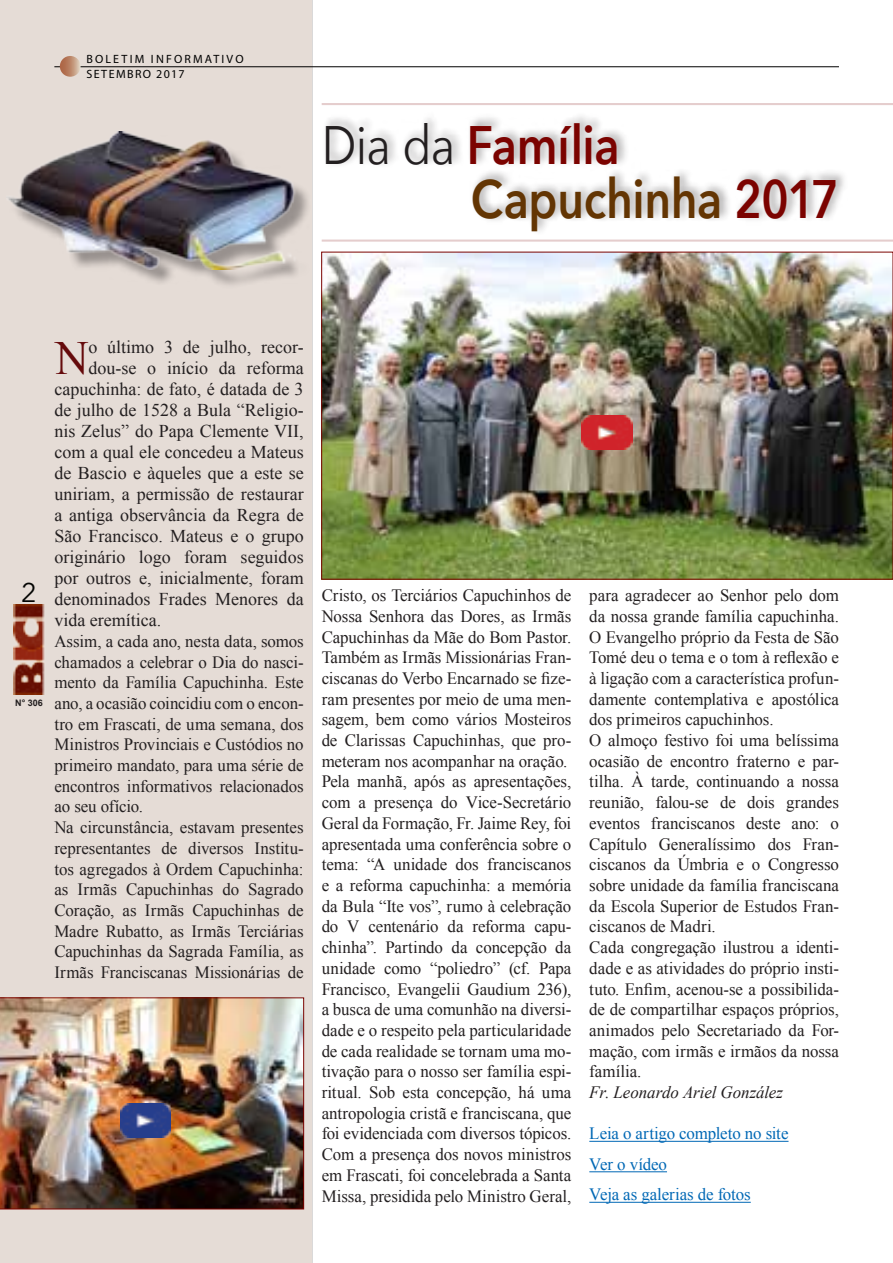
<style>
.page{position:relative;width:893px;height:1263px;background:#fff}
.page>*{position:absolute;margin:0;border:0;box-sizing:border-box;transform-origin:0 0}
.Title_1{font:600 54px "Avenir Next";letter-spacing:-.005em;color:#633503;scale:.85 1}
.Title_1-2{font:600 54px "Avenir Next";letter-spacing:-.01em;color:#7b0300;scale:.85 1}
.BICI_text_initial_le{font:47.7px "Times New Roman";color:#650a0b}
.t1{font:27px "Avenir Next";color:#040503}
.BICI_text_initial_le-2{font:18px "Times New Roman";color:#231f20}
.BICI_text_base_stile{font:17.25px/20.7px "Times New Roman";letter-spacing:-.005em;color:#231f20;text-align:justify}
.BICI_text_base_stile-2{font:17.25px "Times New Roman";letter-spacing:-.005em;color:#0168b5}
.BICI_text_base_stile-3{font:italic 17.25px "Times New Roman";letter-spacing:-.005em;color:#231f20}
.t2{font:12px/15.1px "Myriad Pro";letter-spacing:.18em;color:#000}
.t3{font:700 9px "Arial";color:#231f20}
.s1{font-weight:400;color:#231f20}
.s2{color:#7b0300}
</style>
<div class="page">
<div style="left:0;top:0;width:313px;height:1263px;background:#e5dcd6"></div>
<img style="left:13px;top:604px;width:35px;height:90px">
<hr style="left:54px;top:67px;width:785px;height:1px;background:#000">
<svg style="left:60px;top:56px;width:21px;height:21px"></svg>
<hr style="left:589px;top:1141px;width:199px;height:1px;background:#0168b5">
<hr style="left:589px;top:1171px;width:78px;height:1px;background:#0168b5">
<hr style="left:589px;top:1202px;width:162px;height:1px;background:#0168b5">
<div style="left:322px;top:111px;width:526px;height:124px;background:#231f20;opacity:.4"></div>
<hr style="left:322px;top:103px;width:571px;height:2px;background:#7b0300">
<hr style="left:322px;top:239px;width:571px;height:3px;background:#7b0300">
<img style="left:323px;top:254px;width:568px;height:323px">
<img style="left:582px;top:416px;width:51px;height:33px">
<img style="left:0;top:998px;width:304px;height:211px">
<img style="left:120px;top:1103px;width:51px;height:34px">
<div style="left:10px;top:135px;width:304px;height:154px;background:#231f20;opacity:.4"></div>
<img style="left:6px;top:132px;width:294px;height:138px">
<p class="t2" style="left:86px;top:51px;width:159px">BOLETIM INFORMATIVO<br>SETEMBRO 2017</p>
<p class="Title_1-2" style="left:322px;top:99px;width:352px"><span class="s1">Dia da</span> Família</p>
<p class="Title_1" style="left:471px;top:153px;width:435px">Capuchinha <span class="s2">2017</span></p>
<p class="t1" style="left:21px;top:570px;width:17px">2</p>
<p class="t3" style="left:15px;top:697px;width:29px">N° 306</p>
<p class="BICI_text_initial_le" style="left:55px;top:326px;width:35px">N</p>
<p class="BICI_text_initial_le-2" style="left:88px;top:335px;width:217px">o último 3 de julho, recor-</p>
<p class="BICI_text_initial_le-2" style="left:88px;top:356px;width:217px">dou-se o início da reforma</p>
<p class="BICI_text_initial_le-2" style="left:54px;top:377px;width:251px">capuchinha: de fato, é datada de 3</p>
<p class="BICI_text_initial_le-2" style="left:54px;top:398px;width:251px">de julho de 1528 a Bula “Religio-</p>
<p class="BICI_text_initial_le-2" style="left:54px;top:419px;width:251px">nis Zelus” do Papa Clemente VII,</p>
<p class="BICI_text_initial_le-2" style="left:54px;top:440px;width:251px">com a qual ele concedeu a Mateus</p>
<p class="BICI_text_initial_le-2" style="left:54px;top:461px;width:251px">de Bascio e àqueles que a este se</p>
<p class="BICI_text_initial_le-2" style="left:54px;top:482px;width:251px">uniriam, a permissão de restaurar</p>
<p class="BICI_text_initial_le-2" style="left:54px;top:503px;width:251px">a antiga observância da Regra de</p>
<p class="BICI_text_initial_le-2" style="left:54px;top:524px;width:251px">São Francisco. Mateus e o grupo</p>
<p class="BICI_text_initial_le-2" style="left:54px;top:545px;width:251px">originário logo foram seguidos</p>
<p class="BICI_text_initial_le-2" style="left:54px;top:566px;width:251px">por outros e, inicialmente, foram</p>
<p class="BICI_text_initial_le-2" style="left:54px;top:587px;width:251px">denominados Frades Menores da</p>
<p class="BICI_text_initial_le-2" style="left:54px;top:608px;width:108px">vida eremítica.</p>
<p class="BICI_text_base_stile" style="left:54px;top:630px;width:251px">Assim, a cada ano, nesta data, somos chamados a celebrar o Dia do nasci&shy;mento da Família Capuchinha. Este ano, a ocasião coincidiu com o encon&shy;tro em Frascati, de uma semana, dos Ministros Provinciais e Custódios no primeiro mandato, para uma série de encontros informativos relacionados ao seu ofício.</p>
<p class="BICI_text_base_stile" style="left:54px;top:817px;width:251px">Na circunstância, estavam presentes representantes de diversos Institu&shy;tos agregados à Ordem Capuchinha: as Irmãs Capuchinhas do Sagrado Coração, as Irmãs Capuchinhas de Madre Rubatto, as Irmãs Terciárias Capuchinhas da Sagrada Família, as Irmãs Franciscanas Missionárias de</p>
<p class="BICI_text_base_stile" style="left:322px;top:585px;width:251px">Cristo, os Terciários Capuchinhos de Nossa Senhora das Dores, as Irmãs Capuchinhas da Mãe do Bom Pastor.<br>Também as Irmãs Missionárias Fran&shy;ciscanas do Verbo Encarnado se fize&shy;ram presentes por meio de uma men&shy;sagem, bem como vários Mosteiros de Clarissas Capuchinhas, que pro&shy;meteram nos acompanhar na oração.</p>
<p class="BICI_text_base_stile" style="left:322px;top:771px;width:251px">Pela manhã, após as apresentações, com a presença do Vice-Secretário Geral da Formação, Fr. Jaime Rey, foi apresentada uma conferência sobre o tema: “A unidade dos franciscanos e a reforma capuchinha: a memória da Bula “Ite vos”, rumo à celebração do V centenário da reforma capu&shy;chinha”. Partindo da concepção da unidade como “poliedro” (cf. Papa Francisco, Evangelii Gaudium 236), a busca de uma comunhão na diversi&shy;dade e o respeito pela particularidade de cada realidade se tornam uma mo&shy;tivação para o nosso ser família espi&shy;ritual. Sob esta concepção, há uma antropologia cristã e franciscana, que foi evidenciada com diversos tópicos.</p>
<p class="BICI_text_base_stile" style="left:322px;top:1144px;width:251px">Com a presença dos novos ministros em Frascati, foi concelebrada a Santa Missa, presidida pelo Ministro Geral,</p>
<p class="BICI_text_base_stile" style="left:589px;top:585px;width:251px">para agradecer ao Senhor pelo dom da nossa grande família capuchinha.<br>O Evangelho próprio da Festa de São Tomé deu o tema e o tom à reflexão e à ligação com a característica profun&shy;damente contemplativa e apostólica dos primeiros capuchinhos.</p>
<p class="BICI_text_base_stile" style="left:589px;top:730px;width:251px">O almoço festivo foi uma belíssima ocasião de encontro fraterno e par&shy;tilha. À tarde, continuando a nossa reunião, falou-se de dois grandes eventos franciscanos deste ano: o Capítulo Generalíssimo dos Fran&shy;ciscanos da Úmbria e o Congresso sobre unidade da família franciscana da Escola Superior de Estudos Fran&shy;ciscanos de Madri.</p>
<p class="BICI_text_base_stile" style="left:589px;top:937px;width:251px">Cada congregação ilustrou a identi&shy;dade e as atividades do próprio insti&shy;tuto. Enfim, acenou-se a possibilida&shy;de de compartilhar espaços próprios, animados pelo Secretariado da For&shy;mação, com irmãs e irmãos da nossa família.</p>
<p class="BICI_text_base_stile-3" style="left:589px;top:1080px;width:195px">Fr. Leonardo Ariel González</p>
<p class="BICI_text_base_stile-2" style="left:589px;top:1122px;width:201px">Leia o artigo completo no site</p>
<p class="BICI_text_base_stile-2" style="left:589px;top:1152px;width:79px">Ver o vídeo</p>
<p class="BICI_text_base_stile-2" style="left:589px;top:1183px;width:163px">Veja as galerias de fotos</p>
</div>
